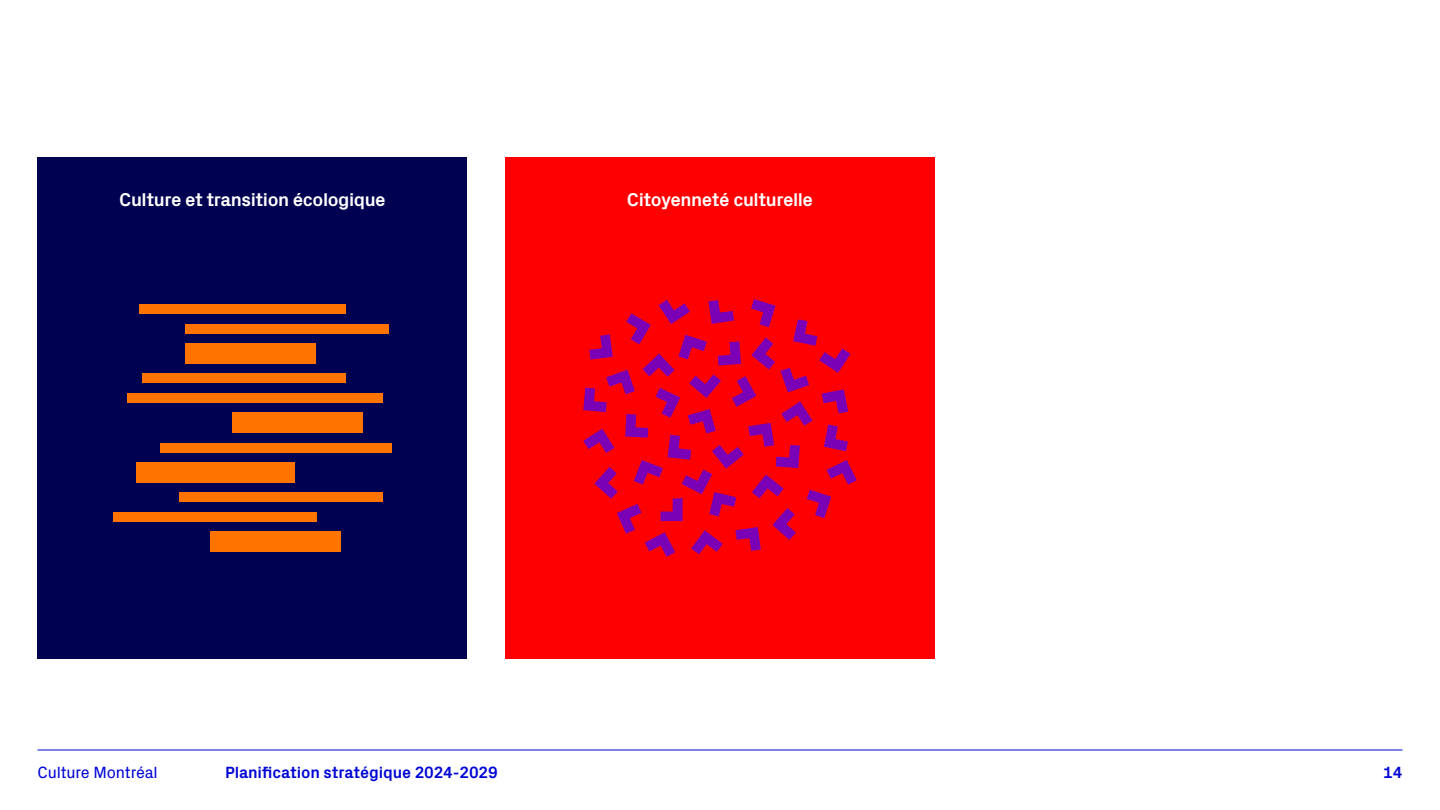
<style>
.page{position:relative;width:1440px;height:810px;background:#fff}
.page>*{position:absolute;margin:0;border:0;box-sizing:border-box;transform-origin:0 0}
.t1{font:700 18.75px "Px Grotesk";letter-spacing:-.025em;color:#fff}
.t2{font:700 16.5px "Px Grotesk";letter-spacing:-.01em;color:#0005d4}
.t3{font:16.5px "Px Grotesk";letter-spacing:-.01em;color:#0005d4}
</style>
<div class="page">
<div style="left:38px;top:158px;width:429px;height:501px;background:#000150"></div>
<div style="left:113px;top:512px;width:203px;height:10px;background:#ff7400"></div>
<div style="left:179px;top:492px;width:204px;height:10px;background:#ff7400"></div>
<div style="left:185px;top:324px;width:203px;height:9px;background:#ff7400"></div>
<div style="left:127px;top:393px;width:256px;height:10px;background:#ff7400"></div>
<div style="left:142px;top:373px;width:203px;height:10px;background:#ff7400"></div>
<div style="left:160px;top:443px;width:232px;height:9px;background:#ff7400"></div>
<div style="left:139px;top:304px;width:206px;height:10px;background:#ff7400"></div>
<div style="left:137px;top:462px;width:158px;height:21px;background:#ff7400"></div>
<div style="left:232px;top:413px;width:131px;height:20px;background:#ff7400"></div>
<div style="left:185px;top:343px;width:130px;height:21px;background:#ff7400"></div>
<div style="left:211px;top:532px;width:130px;height:20px;background:#ff7400"></div>
<div style="left:505px;top:158px;width:430px;height:501px;background:#f00"></div>
<svg style="left:583px;top:299px;width:274px;height:258px"></svg>
<hr style="left:38px;top:750px;width:1364px;height:1px;background:#0005d4">
<p class="t1" style="left:119px;top:186px;width:268px">Culture et transition écologique</p>
<p class="t1" style="left:627px;top:186px;width:188px">Citoyenneté culturelle</p>
<p class="t3" style="left:37px;top:761px;width:122px">Culture Montréal</p>
<p class="t2" style="left:225px;top:761px;width:274px">Planification stratégique 2024-2029</p>
<p class="t2" style="left:1383px;top:761px;width:21px">14</p>
</div>
